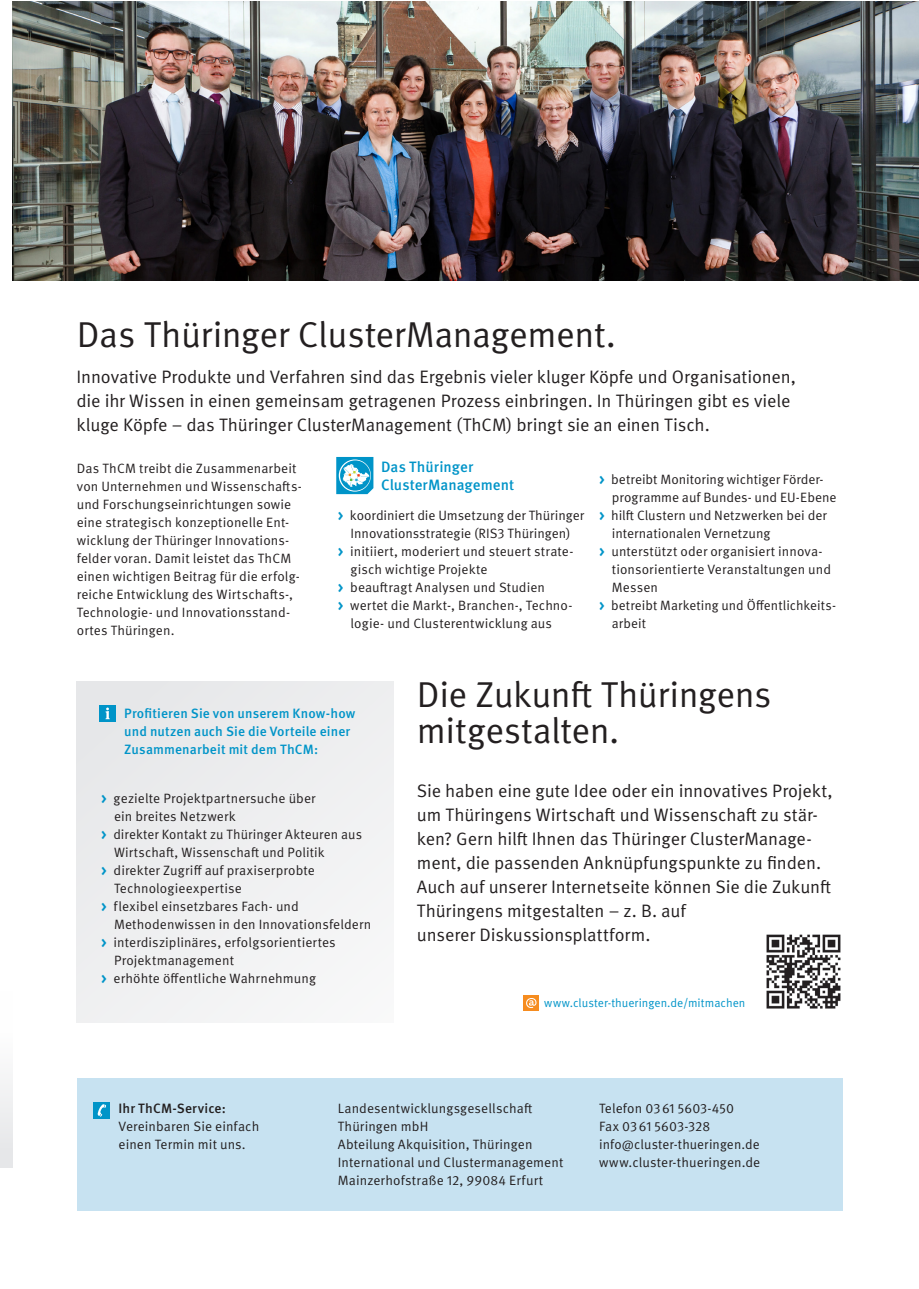
<style>
.page{position:relative;width:919px;height:1289px;background:#fff}
.page>*{position:absolute;margin:0;border:0;box-sizing:border-box;transform-origin:0 0}
.t1{font:36px/36px "Meta OT Norm";letter-spacing:-.01em;color:#231f20}
.t2{font:18px/24px "Meta OT Norm";letter-spacing:-.01em;color:#231f20}
.t3{font:500 15px/18px "Meta OT";letter-spacing:.005em;color:#0094c8}
.t4{font:13.5px/18px "Meta OT Norm";letter-spacing:.005em;color:#231f20}
.t5{font:500 13.5px/18px "Meta OT";letter-spacing:.01em;color:#0094c8}
.t6{font:500 13.5px "Meta OT";letter-spacing:.01em;color:#231f20}
.t7{font:12px "Meta OT Norm";color:#0094c8}
.s1{font-family:"Meta OT";font-weight:700;color:#0094c8}
</style>
<div class="page">
<svg style="left:0;top:1078px;width:13px;height:89px"></svg>
<div style="left:77px;top:681px;width:317px;height:342px;background:#eeeff0"></div>
<img style="left:13px;top:1px;width:905px;height:280px">
<svg style="left:336px;top:457px;width:37px;height:37px"></svg>
<div style="left:77px;top:1078px;width:765px;height:133px;background:#c7e2f1"></div>
<div style="left:94px;top:1102px;width:16px;height:16px;background:#0094c8"></div>
<svg style="left:98px;top:1104px;width:8px;height:12px"></svg>
<div style="left:99px;top:705px;width:17px;height:16px;background:#0094c8"></div>
<svg style="left:105px;top:707px;width:5px;height:12px"></svg>
<img style="left:0;top:1078px;width:9px;height:87px">
<div style="left:523px;top:995px;width:16px;height:15px;background:#f68c1f"></div>
<svg style="left:526px;top:998px;width:10px;height:10px"></svg>
<img style="left:766px;top:934px;width:75px;height:75px">
<h1 class="t1" style="left:77px;top:317px;width:541px">Das Thüringer ClusterManagement.</h1>
<p class="t2" style="left:77px;top:365px;width:721px">Innovative Produkte und Verfahren sind das Ergebnis vieler kluger Köpfe und Organisationen, die ihr Wissen in einen gemeinsam getragenen Prozess einbringen. In Thüringen gibt es viele kluge Köpfe – das Thüringer ClusterManagement (ThCM) bringt sie an einen Tisch.</p>
<p class="t4" style="left:77px;top:459px;width:226px">Das ThCM treibt die Zusammenarbeit von Unternehmen und Wissenschafts&shy;und Forschungseinrichtungen sowie eine strategisch konzeptionelle Ent&shy;wicklung der Thüringer Innovations&shy;felder voran. Damit leistet das ThCM einen wichtigen Beitrag für die erfolg&shy;reiche Entwicklung des Wirtschafts-, Technologie- und Innovationsstand&shy;ortes Thüringen.</p>
<p class="t3" style="left:381px;top:458px;width:135px">Das Thüringer<br>ClusterManagement</p>
<p class="t4" style="left:338px;top:506px;width:248px"><span class="s1">&gt;</span> koordiniert die Umsetzung der Thüringer</p>
<p class="t4" style="left:350px;top:524px;width:221px">Innovationsstrategie (RIS3 Thüringen)</p>
<p class="t4" style="left:338px;top:542px;width:237px"><span class="s1">&gt;</span> initiiert, moderiert und steuert strate-</p>
<p class="t4" style="left:350px;top:560px;width:138px">gisch wichtige Projekte</p>
<p class="t4" style="left:338px;top:578px;width:209px"><span class="s1">&gt;</span> beauftragt Analysen und Studien</p>
<p class="t4" style="left:338px;top:596px;width:236px"><span class="s1">&gt;</span> wertet die Markt-, Branchen-, Techno-</p>
<p class="t4" style="left:350px;top:614px;width:203px">logie- und Clusterentwicklung aus</p>
<p class="t4" style="left:599px;top:470px;width:226px"><span class="s1">&gt;</span> betreibt Monitoring wichtiger Förder-</p>
<p class="t4" style="left:612px;top:488px;width:226px">programme auf Bundes- und EU-Ebene</p>
<p class="t4" style="left:599px;top:506px;width:229px"><span class="s1">&gt;</span> hilft Clustern und Netzwerken bei der</p>
<p class="t4" style="left:612px;top:524px;width:160px">internationalen Vernetzung</p>
<p class="t4" style="left:599px;top:542px;width:225px"><span class="s1">&gt;</span> unterstützt oder organisiert innova-</p>
<p class="t4" style="left:612px;top:560px;width:221px">tionsorientierte Veranstaltungen und</p>
<p class="t4" style="left:612px;top:578px;width:48px">Messen</p>
<p class="t4" style="left:599px;top:596px;width:238px"><span class="s1">&gt;</span> betreibt Marketing und Öffentlichkeits-</p>
<p class="t4" style="left:612px;top:614px;width:36px">arbeit</p>
<p class="t5" style="left:124px;top:704px;width:233px">Profitieren Sie von unserem Know-how und nutzen auch Sie die Vorteile einer<br>Zusammenarbeit mit dem ThCM:</p>
<p class="t4" style="left:101px;top:789px;width:216px"><span class="s1">&gt;</span> gezielte Projektpartnersuche über</p>
<p class="t4" style="left:114px;top:807px;width:123px">ein breites Netzwerk</p>
<p class="t4" style="left:101px;top:825px;width:262px"><span class="s1">&gt;</span> direkter Kontakt zu Thüringer Akteuren aus</p>
<p class="t4" style="left:114px;top:843px;width:212px">Wirtschaft, Wissenschaft und Politik</p>
<p class="t4" style="left:101px;top:861px;width:215px"><span class="s1">&gt;</span> direkter Zugriff auf praxiserprobte</p>
<p class="t4" style="left:114px;top:879px;width:129px">Technologieexpertise</p>
<p class="t4" style="left:101px;top:897px;width:199px"><span class="s1">&gt;</span> flexibel einsetzbares Fach- und</p>
<p class="t4" style="left:114px;top:915px;width:259px">Methodenwissen in den Innovationsfeldern</p>
<p class="t4" style="left:101px;top:933px;width:236px"><span class="s1">&gt;</span> interdisziplinäres, erfolgsorientiertes</p>
<p class="t4" style="left:114px;top:951px;width:121px">Projektmanagement</p>
<p class="t4" style="left:101px;top:969px;width:216px"><span class="s1">&gt;</span> erhöhte öffentliche Wahrnehmung</p>
<h1 class="t1" style="left:417px;top:677px;width:356px">Die Zukunft Thüringens mitgestalten.</h1>
<p class="t2" style="left:417px;top:779px;width:417px">Sie haben eine gute Idee oder ein innovatives Projekt, um Thüringens Wirtschaft und Wissenschaft zu stär&shy;ken? Gern hilft Ihnen das Thüringer ClusterManage&shy;ment, die passenden Anknüpfungspunkte zu finden.<br>Auch auf unserer Internetseite können Sie die Zukunft Thüringens mitgestalten – z. B. auf<br>unserer Diskussionsplattform.</p>
<p class="t7" style="left:544px;top:995px;width:203px">www.cluster-thueringen.de/mitmachen</p>
<p class="t6" style="left:118px;top:1099px;width:109px">Ihr ThCM-Service:</p>
<p class="t4" style="left:118px;top:1116px;width:142px">Vereinbaren Sie einfach einen Termin mit uns.</p>
<p class="t4" style="left:338px;top:1099px;width:227px">Landesentwicklungsgesellschaft<br>Thüringen mbH<br>Abteilung Akquisition, Thüringen<br>International und Clustermanagement<br>Mainzerhofstraße 12, 99084 Erfurt</p>
<p class="t4" style="left:599px;top:1099px;width:163px">Telefon 0361 5603-450<br>Fax 0361 5603-328 info@cluster-thueringen.de www.cluster-thueringen.de</p>
</div>
